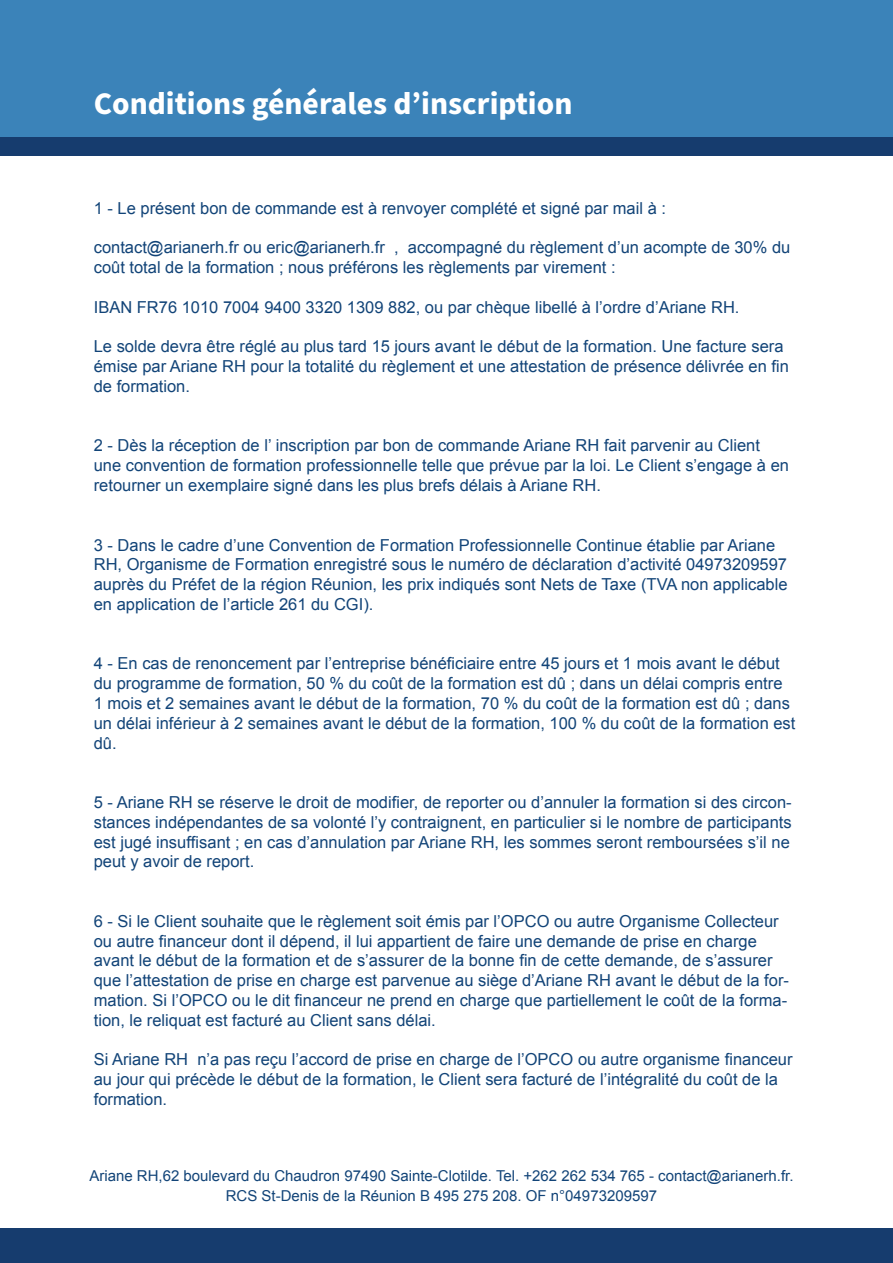
<style>
.page{position:relative;width:893px;height:1263px;background:#fff}
.page>*{position:absolute;margin:0;border:0;box-sizing:border-box;transform-origin:0 0}
.Titre_de_la_page{font:700 31.5px "Source Sans Pro";color:#fff}
.Petits_caractères{font:16.5px/19.8px "Arial";color:#124478}
.Petits_caractères-2{font:15px "Arial";color:#124478}
</style>
<div class="page">
<div style="left:0;top:137px;width:893px;height:19px;background:#163c6e"></div>
<div style="left:0;top:0;width:893px;height:137px;background:#3b83b9"></div>
<div style="left:0;top:1229px;width:893px;height:34px;background:#163c6e"></div>
<p class="Titre_de_la_page" style="left:94px;top:82px;width:480px">Conditions générales d’inscription</p>
<p class="Petits_caractères" style="left:94px;top:198px;width:574px">1 - Le présent bon de commande est à renvoyer complété et signé par mail à :</p>
<p class="Petits_caractères" style="left:94px;top:238px;width:698px">contact@arianerh.fr ou eric@arianerh.fr , accompagné du règlement d’un acompte de 30% du coût total de la formation ; nous préférons les règlements par virement :</p>
<p class="Petits_caractères" style="left:94px;top:297px;width:647px">IBAN FR76 1010 7004 9400 3320 1309 882, ou par chèque libellé à l’ordre d’Ariane RH.</p>
<p class="Petits_caractères" style="left:94px;top:337px;width:697px">Le solde devra être réglé au plus tard 15 jours avant le début de la formation. Une facture sera émise par Ariane RH pour la totalité du règlement et une attestation de présence délivrée en fin de formation.</p>
<p class="Petits_caractères" style="left:94px;top:436px;width:697px">2 - Dès la réception de l’ inscription par bon de commande Ariane RH fait parvenir au Client une convention de formation professionnelle telle que prévue par la loi. Le Client s’engage à en retourner un exemplaire signé dans les plus brefs délais à Ariane RH.</p>
<p class="Petits_caractères" style="left:94px;top:535px;width:695px">3 - Dans le cadre d’une Convention de Formation Professionnelle Continue établie par Ariane RH, Organisme de Formation enregistré sous le numéro de déclaration d’activité 04973209597 auprès du Préfet de la région Réunion, les prix indiqués sont Nets de Taxe (TVA non applicable en application de l’article 261 du CGI).</p>
<p class="Petits_caractères" style="left:94px;top:654px;width:703px">4 - En cas de renoncement par l’entreprise bénéficiaire entre 45 jours et 1 mois avant le début du programme de formation, 50 % du coût de la formation est dû ; dans un délai compris entre 1 mois et 2 semaines avant le début de la formation, 70 % du coût de la formation est dû ; dans un délai inférieur à 2 semaines avant le début de la formation, 100 % du coût de la formation est dû.</p>
<p class="Petits_caractères" style="left:94px;top:792px;width:699px;text-align:justify">5 - Ariane RH se réserve le droit de modifier, de reporter ou d’annuler la formation si des circon&shy;stances indépendantes de sa volonté l’y contraignent, en particulier si le nombre de participants est jugé insuffisant ; en cas d’annulation par Ariane RH, les sommes seront remboursées s’il ne peut y avoir de report.</p>
<p class="Petits_caractères" style="left:94px;top:911px;width:697px">6 - Si le Client souhaite que le règlement soit émis par l’OPCO ou autre Organisme Collecteur ou autre financeur dont il dépend, il lui appartient de faire une demande de prise en charge avant le début de la formation et de s’assurer de la bonne fin de cette demande, de s’assurer que l’attestation de prise en charge est parvenue au siège d’Ariane RH avant le début de la for&shy;mation. Si l’OPCO ou le dit financeur ne prend en charge que partiellement le coût de la forma&shy;tion, le reliquat est facturé au Client sans délai.</p>
<p class="Petits_caractères" style="left:94px;top:1050px;width:700px">Si Ariane RH n’a pas reçu l’accord de prise en charge de l’OPCO ou autre organisme financeur au jour qui précède le début de la formation, le Client sera facturé de l’intégralité du coût de la formation.</p>
<p class="Petits_caractères-2" style="left:89px;top:1166px;width:706px">Ariane RH,62 boulevard du Chaudron 97490 Sainte-Clotilde. Tel. +262 262 534 765 - contact@arianerh.fr.</p>
<p class="Petits_caractères-2" style="left:226px;top:1185px;width:433px">RCS St-Denis de la Réunion B 495 275 208. OF n°04973209597</p>
</div>
